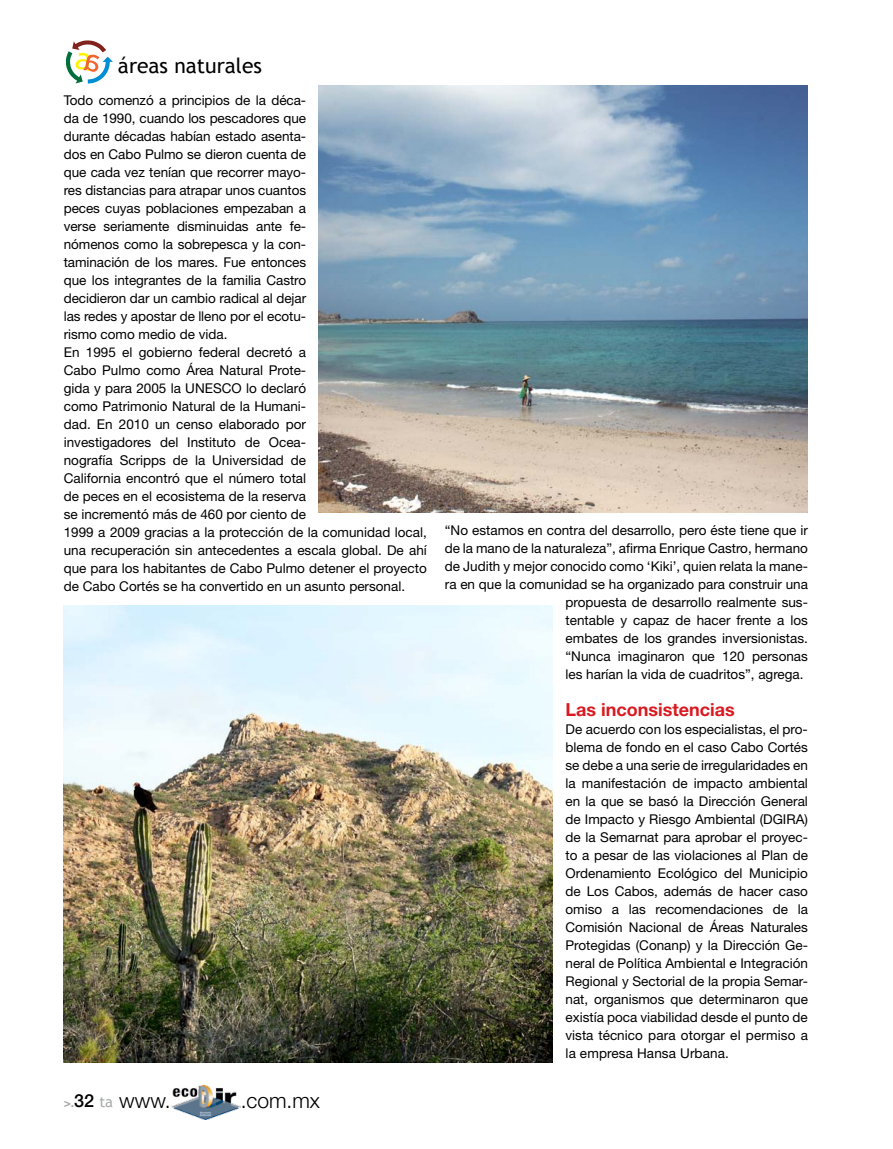
<style>
.page{position:relative;width:893px;height:1149px;background:#fff}
.page>*{position:absolute;margin:0;border:0;box-sizing:border-box;transform-origin:0 0}
.t1{font:300 21px "Helvetica Neue";color:#000}
.t2{font:21px "Trebuchet MS";color:#000}
.t3{font:700 18px "Helvetica Neue";color:#d91a21}
.t4{font:13.5px/18px "Helvetica Neue";color:#000}
.s1{font-weight:700;font-size:12px;color:#a7a9ac}
.s2{font-weight:500;font-size:18px}
.s3{font-family:"Trebuchet MS";font-weight:400;font-size:15px;color:#a7a9ac}
</style>
<div class="page">
<img style="left:319px;top:85px;width:489px;height:427px">
<img style="left:171px;top:1085px;width:70px;height:33px">
<img style="left:64px;top:605px;width:489px;height:457px">
<svg style="left:65px;top:40px;width:48px;height:44px"></svg>
<h1 class="t2" style="left:118px;top:53px;width:146px">áreas naturales</h1>
<p class="t4" style="left:64px;top:91px;width:365px">Todo comenzó a principios de la déca-<br>da de 1990, cuando los pescadores que<br>durante décadas habían estado asenta-<br>dos en Cabo Pulmo se dieron cuenta de<br>que cada vez tenían que recorrer mayo-<br>res distancias para atrapar unos cuantos<br>peces cuyas poblaciones empezaban a<br>verse seriamente disminuidas ante fe-<br>nómenos como la sobrepesca y la con-<br>taminación de los mares. Fue entonces<br>que los integrantes de la familia Castro<br>decidieron dar un cambio radical al dejar<br>las redes y apostar de lleno por el ecotu-<br>rismo como medio de vida.<br>En 1995 el gobierno federal decretó a<br>Cabo Pulmo como Área Natural Prote-<br>gida y para 2005 la UNESCO lo declaró<br>como Patrimonio Natural de la Humani-<br>dad. En 2010 un censo elaborado por<br>investigadores del Instituto de Ocea-<br>nografía Scripps de la Universidad de<br>California encontró que el número total<br>de peces en el ecosistema de la reserva<br>se incrementó más de 460 por ciento de<br>1999 a 2009 gracias a la protección de la comunidad local, una recuperación sin antecedentes a escala global. De ahí que para los habitantes de Cabo Pulmo detener el proyecto de Cabo Cortés se ha convertido en un asunto personal.</p>
<h1 class="t1" style="left:64px;top:1087px;width:108px"><span class="s1">&gt;.</span><span class="s2">32</span> <span class="s3">ta</span> www.</h1>
<h1 class="t1" style="left:241px;top:1087px;width:81px">.com.mx</h1>
<p class="t4" style="left:445px;top:521px;width:365px">“No estamos en contra del desarrollo, pero éste tiene que ir</p>
<p class="t4" style="left:445px;top:539px;width:365px">de la mano de la naturaleza”, afirma Enrique Castro, hermano</p>
<p class="t4" style="left:445px;top:557px;width:365px">de Judith y mejor conocido como ‘Kiki’, quien relata la mane-</p>
<p class="t4" style="left:445px;top:575px;width:365px">ra en que la comunidad se ha organizado para construir una</p>
<p class="t4" style="left:566px;top:593px;width:244px">propuesta de desarrollo realmente sus-</p>
<p class="t4" style="left:566px;top:611px;width:244px">tentable y capaz de hacer frente a los</p>
<p class="t4" style="left:566px;top:629px;width:244px">embates de los grandes inversionistas.</p>
<p class="t4" style="left:566px;top:647px;width:244px">“Nunca imaginaron que 120 personas</p>
<p class="t4" style="left:566px;top:665px;width:240px">les harían la vida de cuadritos”, agrega.</p>
<h2 class="t3" style="left:566px;top:697px;width:171px">Las inconsistencias</h2>
<p class="t4" style="left:566px;top:719px;width:244px;text-align:justify">De acuerdo con los especialistas, el pro&shy;blema de fondo en el caso Cabo Cortés se debe a una serie de irregularidades en la manifestación de impacto ambiental en la que se basó la Dirección General de Impacto y Riesgo Ambiental (DGIRA) de la Semarnat para aprobar el proyec&shy;to a pesar de las violaciones al Plan de Ordenamiento Ecológico del Municipio de Los Cabos, además de hacer caso omiso a las recomendaciones de la Comisión Nacional de Áreas Naturales Protegidas (Conanp) y la Dirección Ge&shy;neral de Política Ambiental e Integración Regional y Sectorial de la propia Semar&shy;nat, organismos que determinaron que existía poca viabilidad desde el punto de vista técnico para otorgar el permiso a la empresa Hansa Urbana.</p>
</div>
